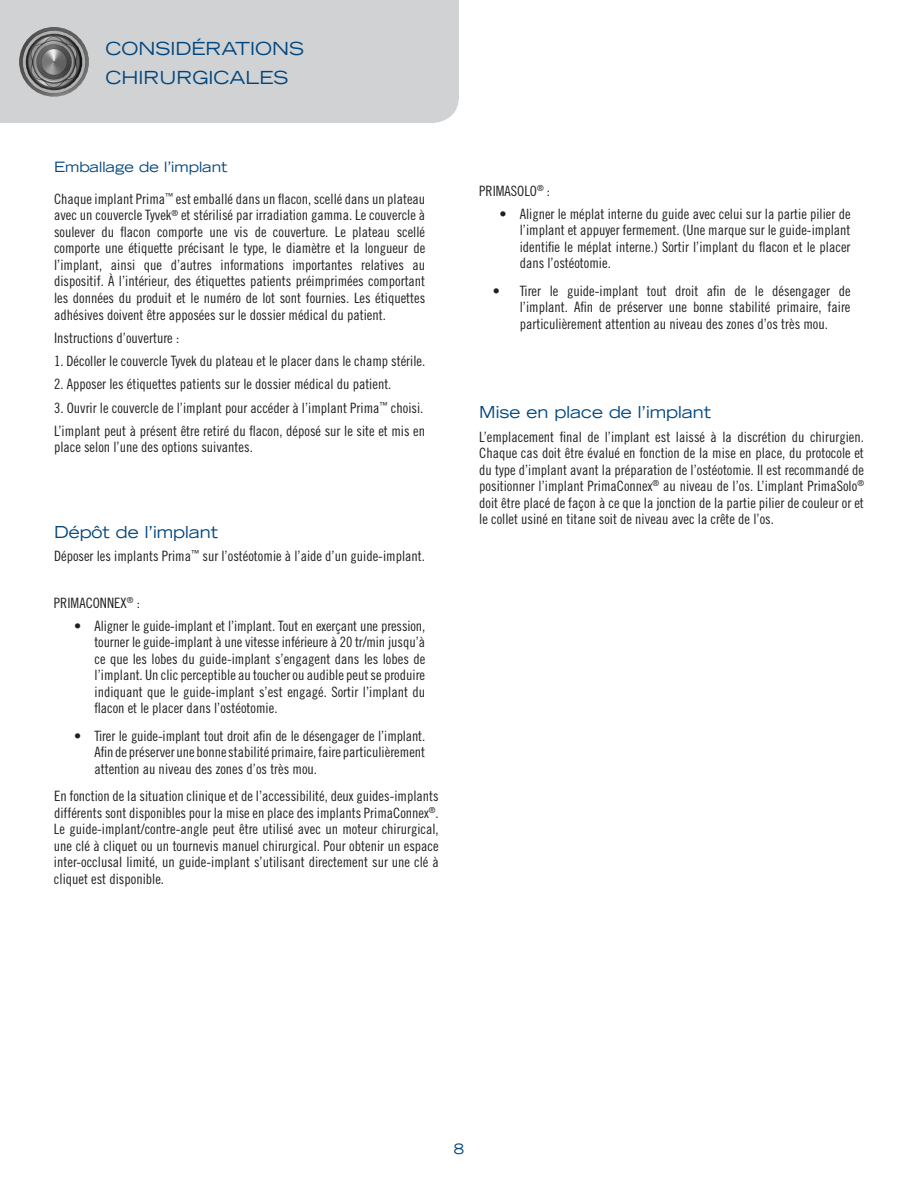
<style>
.page{position:relative;width:918px;height:1188px;background:#fff}
.page>*{position:absolute;margin:0;border:0;box-sizing:border-box;transform-origin:0 0}
.t1{font:expanded 18px/28.5px "Trade Gothic LT Std";color:#00467e}
.t2{font:expanded 16.5px "Trade Gothic LT Std";color:#00467e}
.t3{font:14.25px/16.5px "Trade Gothic LT Std Cn 18";color:#231f20;text-align:justify}
.t4{font:expanded 14.25px "Trade Gothic LT Std";color:#00467e}
</style>
<div class="page">
<div style="left:0;top:0;width:459px;height:123px;background:#d1d2d4"></div>
<img style="left:19px;top:27px;width:70px;height:70px;border-radius:35px">
<p class="t1" style="left:105px;top:34px;width:200px">CONSIDÉRATIONS<br>CHIRURGICALES</p>
<p class="t4" style="left:54px;top:158px;width:175px">Emballage de l’implant</p>
<p class="t3" style="left:54px;top:190px;width:373px">Chaque implant Prima<sup>™</sup> est emballé dans un flacon, scellé dans un plateau avec un couvercle Tyvek<sup>®</sup> et stérilisé par irradiation gamma. Le couvercle à soulever du flacon comporte une vis de couverture. Le plateau scellé comporte une étiquette précisant le type, le diamètre et la longueur de l’implant, ainsi que d’autres informations importantes relatives au dispositif. À l’intérieur, des étiquettes patients préimprimées comportant les données du produit et le numéro de lot sont fournies. Les étiquettes adhésives doivent être apposées sur le dossier médical du patient.</p>
<p class="t3" style="left:54px;top:329px;width:127px">Instructions d’ouverture :</p>
<p class="t3" style="left:54px;top:353px;width:373px">1. Décoller le couvercle Tyvek du plateau et le placer dans le champ stérile.</p>
<p class="t3" style="left:54px;top:376px;width:339px">2. Apposer les étiquettes patients sur le dossier médical du patient.</p>
<p class="t3" style="left:54px;top:396px;width:373px;line-height:23.2px">3. Ouvrir le couvercle de l’implant pour accéder à l’implant Prima<sup>™</sup> choisi.<br>L’implant peut à présent être retiré du flacon, déposé sur le site et mis en</p>
<p class="t3" style="left:54px;top:439px;width:200px">place selon l’une des options suivantes.</p>
<p class="t2" style="left:54px;top:521px;width:166px">Dépôt de l’implant</p>
<p class="t3" style="left:54px;top:548px;width:373px">Déposer les implants Prima<sup>™</sup> sur l’ostéotomie à l’aide d’un guide-implant.</p>
<p class="t3" style="left:54px;top:594px;width:87px">PRIMACONNEX<sup>®</sup> :</p>
<p class="t3" style="left:95px;top:617px;width:332px;text-indent:-20px">• Aligner le guide-implant et l’implant. Tout en exerçant une pression, tourner le guide-implant à une vitesse inférieure à 20 tr/min jusqu’à ce que les lobes du guide-implant s’engagent dans les lobes de l’implant. Un clic perceptible au toucher ou audible peut se produire indiquant que le guide-implant s’est engagé. Sortir l’implant du flacon et le placer dans l’ostéotomie.</p>
<p class="t3" style="left:95px;top:727px;width:332px;text-indent:-20px">• Tirer le guide-implant tout droit afin de le désengager de l’implant.<br>Afin de préserver une bonne stabilité primaire, faire particulièrement attention au niveau des zones d’os très mou.</p>
<p class="t3" style="left:54px;top:788px;width:386px">En fonction de la situation clinique et de l’accessibilité, deux guides-implants différents sont disponibles pour la mise en place des implants PrimaConnex<sup>®</sup>.<br>Le guide-implant/contre-angle peut être utilisé avec un moteur chirurgical, une clé à cliquet ou un tournevis manuel chirurgical. Pour obtenir un espace inter-occlusal limité, un guide-implant s’utilisant directement sur une clé à cliquet est disponible.</p>
<p class="t3" style="left:479px;top:182px;width:72px">PRIMASOLO<sup>®</sup> :</p>
<p class="t3" style="left:520px;top:205px;width:332px;text-indent:-20px">• Aligner le méplat interne du guide avec celui sur la partie pilier de l’implant et appuyer fermement. (Une marque sur le guide-implant identifie le méplat interne.) Sortir l’implant du flacon et le placer dans l’ostéotomie.</p>
<p class="t3" style="left:520px;top:282px;width:332px;text-indent:-27px">• Tirer le guide-implant tout droit afin de le désengager de l’implant. Afin de préserver une bonne stabilité primaire, faire particulièrement attention au niveau des zones d’os très mou.</p>
<p class="t2" style="left:479px;top:401px;width:233px">Mise en place de l’implant</p>
<p class="t3" style="left:479px;top:428px;width:386px">L’emplacement final de l’implant est laissé à la discrétion du chirurgien.<br>Chaque cas doit être évalué en fonction de la mise en place, du protocole et du type d’implant avant la préparation de l’ostéotomie. Il est recommandé de positionner l’implant PrimaConnex<sup>®</sup> au niveau de l’os. L’implant PrimaSolo<sup>® </sup>doit être placé de façon à ce que la jonction de la partie pilier de couleur or et le collet usiné en titane soit de niveau avec la crête de l’os.</p>
<p class="t4" style="left:454px;top:1140px;width:12px">8</p>
</div>
